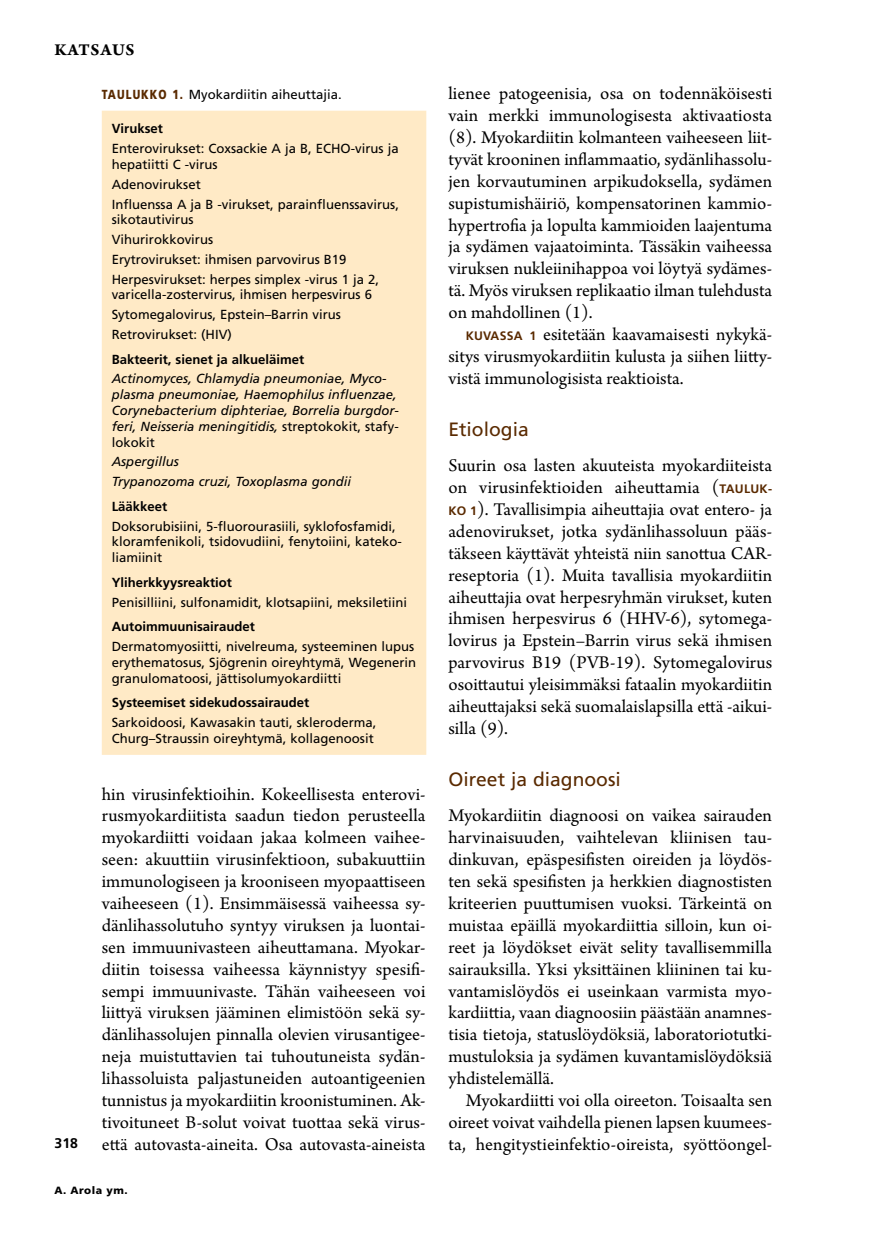
<style>
.page{position:relative;width:874px;height:1241px;background:#fff}
.page>*{position:absolute;margin:0;border:0;box-sizing:border-box;transform-origin:0 0}
.t1{font:19.25px "Frutiger LT Std";color:#5a2a00}
.t2{font:18.9px/21.9px "Arno Pro";color:#000;text-align:justify}
.t3{font:17.5px "Arno Pro Bold Sm Text";letter-spacing:.04em;color:#000}
.t4{font:700 14px "Frutiger LT Std";color:#000}
.t5{font:13.12px/15.8px "Frutiger LT Std";color:#000}
.t6{font:italic 13.12px/15.8px "Frutiger LT Std";color:#000}
.t7{font:700 13.12px "Frutiger LT Std";color:#000}
.t8{font:900 10.5px "Frutiger LT Std";letter-spacing:.05em;color:#000}
.s1{font-weight:900;color:#5a2a00}
.s2{font-style:normal}
.s3{font-family:"Frutiger LT Std";font-weight:700;font-size:12.25px;color:#5a2a00}
</style>
<div class="page">
<div style="left:102px;top:111px;width:324px;height:643px;background:#ffeac6"></div>
<p class="t3" style="left:55px;top:39px;width:81px">KATSAUS</p>
<p class="t4" style="left:55px;top:1134px;width:25px">318</p>
<p class="t5" style="left:102px;top:86px;width:241px"><span class="s1">TAULUKKO 1.</span> Myokardiitin aiheuttajia.</p>
<p class="t7" style="left:112px;top:121px;width:53px">Virukset</p>
<p class="t5" style="left:112px;top:141px;width:288px">Enterovirukset: Coxsackie A ja B, ECHO-virus ja hepatiitti C -virus</p>
<p class="t5" style="left:112px;top:174px;width:289px;line-height:19.8px">Adenovirukset<br>Influenssa A ja B -virukset, parainfluenssavirus,</p>
<p class="t5" style="left:112px;top:210px;width:268px;line-height:19.8px">sikotautivirus<br>Vihurirokkovirus<br>Erytrovirukset: ihmisen parvovirus B19<br>Herpesvirukset: herpes simplex -virus 1 ja 2,</p>
<p class="t5" style="left:112px;top:285px;width:262px;line-height:19.8px">varicella-zostervirus, ihmisen herpesvirus 6<br>Sytomegalovirus, Epstein–Barrin virus<br>Retrovirukset: (HIV)</p>
<p class="t7" style="left:112px;top:351px;width:194px">Bakteerit, sienet ja alkueläimet</p>
<p class="t6" style="left:112px;top:371px;width:288px">Actinomyces, Chlamydia pneumoniae, Myco&shy;plasma pneumoniae, Haemophilus influenzae, Corynebacterium diphteriae, Borrelia burgdor&shy;feri, Neisseria meningitidis, <span class="s2">streptokokit, stafy&shy;lokokit</span></p>
<p class="t6" style="left:112px;top:452px;width:241px;line-height:19.8px">Aspergillus<br>Trypanozoma cruzi, Toxoplasma gondii</p>
<p class="t7" style="left:112px;top:498px;width:57px">Lääkkeet</p>
<p class="t5" style="left:112px;top:518px;width:291px">Doksorubisiini, 5-fluorourasiili, syklofosfamidi, kloramfenikoli, tsidovudiini, fenytoiini, kateko&shy;liamiinit</p>
<p class="t7" style="left:112px;top:574px;width:122px">Yliherkkyysreaktiot</p>
<p class="t5" style="left:112px;top:594px;width:297px">Penisilliini, sulfonamidit, klotsapiini, meksiletiini</p>
<p class="t7" style="left:112px;top:619px;width:144px">Autoimmuunisairaudet</p>
<p class="t5" style="left:112px;top:638px;width:306px">Dermatomyosiitti, nivelreuma, systeeminen lupus erythematosus, Sjögrenin oireyhtymä, Wegenerin granulomatoosi, jättisolumyokardiitti</p>
<p class="t7" style="left:112px;top:695px;width:199px">Systeemiset sidekudossairaudet</p>
<p class="t5" style="left:112px;top:714px;width:266px">Sarkoidoosi, Kawasakin tauti, skleroderma,<br>Churg–Straussin oireyhtymä, kollagenoosit</p>
<p class="t2" style="left:102px;top:783px;width:325px">hin virusinfektioihin. Kokeellisesta enterovi&shy;rusmyokardiitista saadun tiedon perusteella myokardiitti voidaan jakaa kolmeen vaihee&shy;seen: akuuttiin virusinfektioon, subakuuttiin immunologiseen ja krooniseen myopaattiseen vaiheeseen (1). Ensimmäisessä vaiheessa sy&shy;dänlihassolutuho syntyy viruksen ja luontai&shy;sen immuunivasteen aiheuttamana. Myokar&shy;diitin toisessa vaiheessa käynnistyy spesifi&shy;sempi immuunivaste. Tähän vaiheeseen voi liittyä viruksen jääminen elimistöön sekä sy&shy;dänlihassolujen pinnalla olevien virusantigee&shy;neja muistuttavien tai tuhoutuneista sydän&shy;lihassoluista paljastuneiden autoantigeenien tunnistus ja myokardiitin kroonistuminen. Ak&shy;tivoituneet B-solut voivat tuottaa sekä virus&shy;että autovasta-aineita. Osa autovasta-aineista</p>
<p class="t8" style="left:54px;top:1183px;width:75px">A. Arola ym.</p>
<p class="t2" style="left:448px;top:83px;width:325px">lienee patogeenisia, osa on todennäköisesti vain merkki immunologisesta aktivaatiosta (8). Myokardiitin kolmanteen vaiheeseen liit&shy;tyvät krooninen inflammaatio, sydänlihassolu&shy;jen korvautuminen arpikudoksella, sydämen supistumishäiriö, kompensatorinen kammio&shy;hypertrofia ja lopulta kammioiden laajentuma ja sydämen vajaatoiminta. Tässäkin vaiheessa viruksen nukleiinihappoa voi löytyä sydämes&shy;tä. Myös viruksen replikaatio ilman tulehdusta on mahdollinen (1).</p>
<p class="t2" style="left:448px;top:324px;width:325px;text-indent:17px"><span class="s3">KUVASSA 1</span> esitetään kaavamaisesti nykykä&shy;sitys virusmyokardiitin kulusta ja siihen liitty&shy;vistä immunologisista reaktioista.</p>
<p class="t1" style="left:448px;top:418px;width:82px">Etiologia</p>
<p class="t2" style="left:448px;top:455px;width:325px">Suurin osa lasten akuuteista myokardiiteista on virusinfektioiden aiheuttamia (<span class="s3">TAULUK-KO 1</span>). Tavallisimpia aiheuttajia ovat entero- ja adenovirukset, jotka sydänlihassoluun pääs&shy;täkseen käyttävät yhteistä niin sanottua CAR&shy;reseptoria (1). Muita tavallisia myokardiitin aiheuttajia ovat herpesryhmän virukset, kuten ihmisen herpesvirus 6 (HHV-6), sytomega&shy;lovirus ja Epstein–Barrin virus sekä ihmisen parvovirus B19 (PVB-19). Sytomegalovirus osoittautui yleisimmäksi fataalin myokardiitin aiheuttajaksi sekä suomalaislapsilla että -aikui&shy;silla (9).</p>
<p class="t1" style="left:448px;top:768px;width:174px">Oireet ja diagnoosi</p>
<p class="t2" style="left:448px;top:805px;width:325px">Myokardiitin diagnoosi on vaikea sairauden harvinaisuuden, vaihtelevan kliinisen tau&shy;dinkuvan, epäspesifisten oireiden ja löydös&shy;ten sekä spesifisten ja herkkien diagnostisten kriteerien puuttumisen vuoksi. Tärkeintä on muistaa epäillä myokardiittia silloin, kun oi&shy;reet ja löydökset eivät selity tavallisemmilla sairauksilla. Yksi yksittäinen kliininen tai ku&shy;vantamislöydös ei useinkaan varmista myo&shy;kardiittia, vaan diagnoosiin päästään anamnes&shy;tisia tietoja, statuslöydöksiä, laboratoriotutki&shy;mustuloksia ja sydämen kuvantamislöydöksiä yhdistelemällä.</p>
<p class="t2" style="left:448px;top:1090px;width:325px;text-indent:17px">Myokardiitti voi olla oireeton. Toisaalta sen oireet voivat vaihdella pienen lapsen kuumees&shy;ta, hengitystieinfektio-oireista, syöttöongel-</p>
</div>
